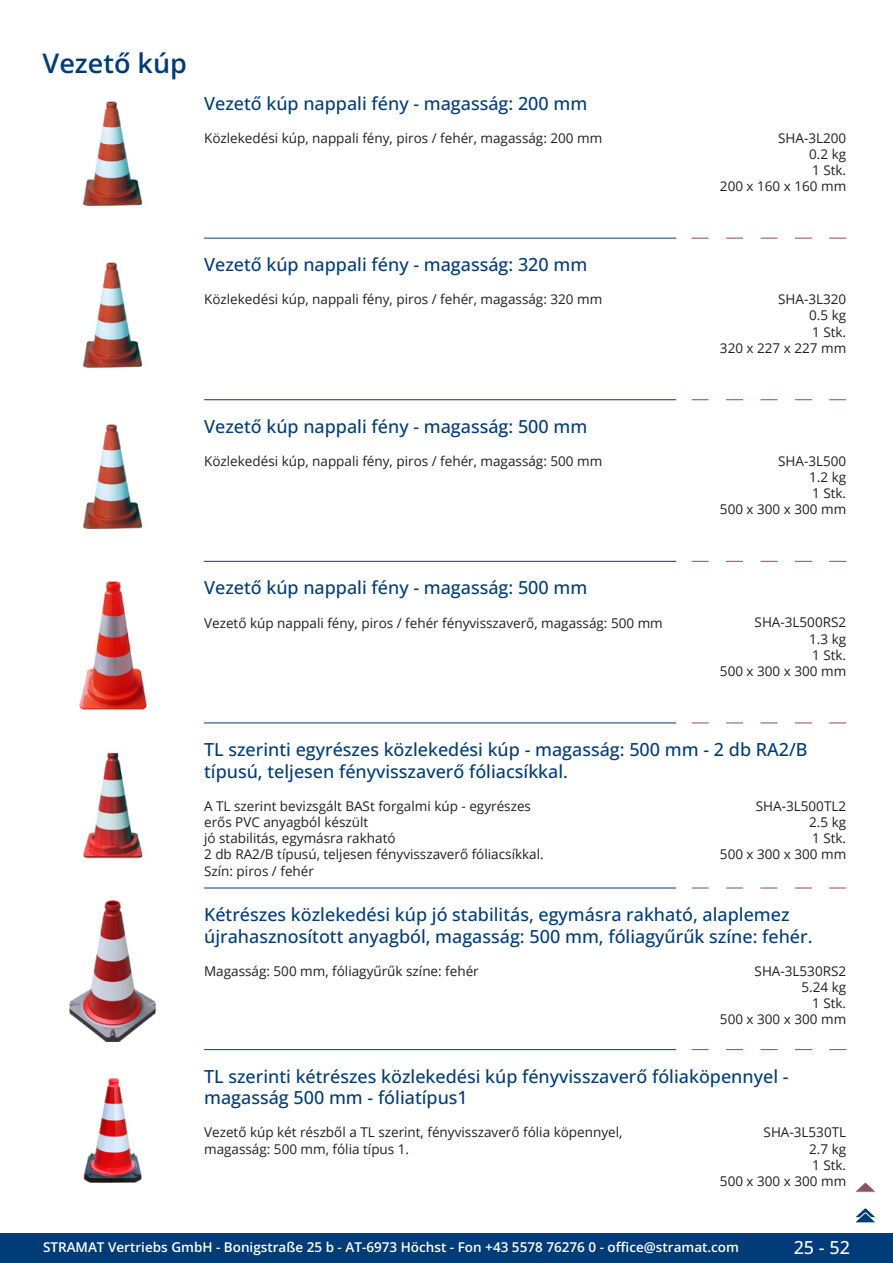
<style>
.page{position:relative;width:893px;height:1263px;background:#fff}
.page>*{position:absolute;margin:0;border:0;box-sizing:border-box;transform-origin:0 0}
.GruppeName{font:600 27px "Open Sans";color:#003d78}
.ArtikelName{font:500 18px/21.6px "Open Sans";color:#003d78}
.t1{font:500 18px "Open Sans";color:#fff}
.Beschreibung{font:13.5px/16.2px "Open Sans";color:#231f20}
.ArtikelNummer{font:13.5px "Open Sans";color:#231f20}
.t2{font:600 13.5px "Open Sans";color:#fff}
</style>
<div class="page">
<div style="left:0;top:1233px;width:893px;height:30px;background:#003d78"></div>
<img style="left:83px;top:101px;width:60px;height:105px">
<img style="left:83px;top:262px;width:60px;height:106px">
<svg style="left:692px;top:238px;width:17px;height:1px"></svg>
<svg style="left:726px;top:238px;width:17px;height:1px"></svg>
<svg style="left:760px;top:238px;width:17px;height:1px"></svg>
<svg style="left:795px;top:238px;width:17px;height:1px"></svg>
<svg style="left:829px;top:238px;width:17px;height:1px"></svg>
<hr style="left:204px;top:238px;width:472px;height:1px;background:#003d78">
<img style="left:83px;top:424px;width:60px;height:105px">
<svg style="left:692px;top:399px;width:17px;height:1px"></svg>
<svg style="left:726px;top:399px;width:17px;height:1px"></svg>
<svg style="left:760px;top:399px;width:17px;height:1px"></svg>
<svg style="left:795px;top:399px;width:17px;height:1px"></svg>
<svg style="left:829px;top:399px;width:17px;height:1px"></svg>
<hr style="left:204px;top:399px;width:472px;height:1px;background:#003d78">
<img style="left:79px;top:581px;width:68px;height:129px">
<svg style="left:692px;top:561px;width:17px;height:1px"></svg>
<svg style="left:726px;top:561px;width:17px;height:1px"></svg>
<svg style="left:760px;top:561px;width:17px;height:1px"></svg>
<svg style="left:795px;top:561px;width:17px;height:1px"></svg>
<svg style="left:829px;top:561px;width:17px;height:1px"></svg>
<hr style="left:204px;top:561px;width:472px;height:1px;background:#003d78">
<img style="left:83px;top:752px;width:60px;height:107px">
<svg style="left:692px;top:723px;width:17px;height:1px"></svg>
<svg style="left:726px;top:723px;width:17px;height:1px"></svg>
<svg style="left:760px;top:723px;width:17px;height:1px"></svg>
<svg style="left:795px;top:723px;width:17px;height:1px"></svg>
<svg style="left:829px;top:723px;width:17px;height:1px"></svg>
<hr style="left:204px;top:723px;width:472px;height:1px;background:#003d78">
<img style="left:69px;top:901px;width:87px;height:140px">
<svg style="left:692px;top:888px;width:17px;height:1px"></svg>
<svg style="left:726px;top:888px;width:17px;height:1px"></svg>
<svg style="left:760px;top:888px;width:17px;height:1px"></svg>
<svg style="left:795px;top:888px;width:17px;height:1px"></svg>
<svg style="left:829px;top:888px;width:17px;height:1px"></svg>
<hr style="left:204px;top:888px;width:472px;height:1px;background:#003d78">
<img style="left:83px;top:1078px;width:59px;height:105px">
<svg style="left:692px;top:1049px;width:17px;height:1px"></svg>
<svg style="left:726px;top:1049px;width:17px;height:1px"></svg>
<svg style="left:760px;top:1049px;width:17px;height:1px"></svg>
<svg style="left:795px;top:1049px;width:17px;height:1px"></svg>
<svg style="left:829px;top:1049px;width:17px;height:1px"></svg>
<hr style="left:204px;top:1049px;width:472px;height:1px;background:#003d78">
<svg style="left:856px;top:1183px;width:19px;height:9px"></svg>
<svg style="left:855px;top:1208px;width:21px;height:15px"></svg>
<p class="GruppeName" style="left:43px;top:44px;width:146px">Vezető kúp</p>
<p class="ArtikelName" style="left:204px;top:92px;width:385px">Vezető kúp nappali fény - magasság: 200 mm</p>
<p class="Beschreibung" style="left:204px;top:129px;width:400px">Közlekedési kúp, nappali fény, piros / fehér, magasság: 200 mm</p>
<p class="ArtikelNummer" style="left:778px;top:128px;width:70px">SHA-3L200</p>
<p class="ArtikelNummer" style="left:809px;top:145px;width:39px">0.2 kg</p>
<p class="ArtikelNummer" style="left:812px;top:161px;width:36px">1 Stk.</p>
<p class="ArtikelNummer" style="left:720px;top:177px;width:128px">200 x 160 x 160 mm</p>
<p class="ArtikelName" style="left:204px;top:253px;width:385px">Vezető kúp nappali fény - magasság: 320 mm</p>
<p class="Beschreibung" style="left:204px;top:291px;width:400px">Közlekedési kúp, nappali fény, piros / fehér, magasság: 320 mm</p>
<p class="ArtikelNummer" style="left:778px;top:290px;width:70px">SHA-3L320</p>
<p class="ArtikelNummer" style="left:809px;top:306px;width:39px">0.5 kg</p>
<p class="ArtikelNummer" style="left:812px;top:322px;width:36px">1 Stk.</p>
<p class="ArtikelNummer" style="left:720px;top:339px;width:128px">320 x 227 x 227 mm</p>
<p class="ArtikelName" style="left:204px;top:415px;width:385px">Vezető kúp nappali fény - magasság: 500 mm</p>
<p class="Beschreibung" style="left:204px;top:453px;width:400px">Közlekedési kúp, nappali fény, piros / fehér, magasság: 500 mm</p>
<p class="ArtikelNummer" style="left:778px;top:452px;width:70px">SHA-3L500</p>
<p class="ArtikelNummer" style="left:809px;top:468px;width:39px">1.2 kg</p>
<p class="ArtikelNummer" style="left:812px;top:484px;width:36px">1 Stk.</p>
<p class="ArtikelNummer" style="left:720px;top:500px;width:128px">500 x 300 x 300 mm</p>
<p class="ArtikelName" style="left:204px;top:576px;width:385px">Vezető kúp nappali fény - magasság: 500 mm</p>
<p class="Beschreibung" style="left:204px;top:614px;width:460px">Vezető kúp nappali fény, piros / fehér fényvisszaverő, magasság: 500 mm</p>
<p class="ArtikelNummer" style="left:755px;top:613px;width:93px">SHA-3L500RS2</p>
<p class="ArtikelNummer" style="left:809px;top:629px;width:39px">1.3 kg</p>
<p class="ArtikelNummer" style="left:812px;top:646px;width:36px">1 Stk.</p>
<p class="ArtikelNummer" style="left:720px;top:662px;width:128px">500 x 300 x 300 mm</p>
<p class="ArtikelName" style="left:204px;top:738px;width:605px">TL szerinti egyrészes közlekedési kúp - magasság: 500 mm - 2 db RA2/B típusú, teljesen fényvisszaverő fóliacsíkkal.</p>
<p class="Beschreibung" style="left:204px;top:797px;width:341px">A TL szerint bevizsgált BASt forgalmi kúp - egyrészes erős PVC anyagból készült<br>jó stabilitás, egymásra rakható<br>2 db RA2/B típusú, teljesen fényvisszaverő fóliacsíkkal.<br>Szín: piros / fehér</p>
<p class="ArtikelNummer" style="left:756px;top:796px;width:92px">SHA-3L500TL2</p>
<p class="ArtikelNummer" style="left:809px;top:813px;width:39px">2.5 kg</p>
<p class="ArtikelNummer" style="left:812px;top:829px;width:36px">1 Stk.</p>
<p class="ArtikelNummer" style="left:720px;top:845px;width:128px">500 x 300 x 300 mm</p>
<p class="ArtikelName" style="left:204px;top:903px;width:610px">Kétrészes közlekedési kúp jó stabilitás, egymásra rakható, alaplemez újrahasznosított anyagból, magasság: 500 mm, fóliagyűrűk színe: fehér.</p>
<p class="Beschreibung" style="left:204px;top:962px;width:276px">Magasság: 500 mm, fóliagyűrűk színe: fehér</p>
<p class="ArtikelNummer" style="left:755px;top:961px;width:93px">SHA-3L530RS2</p>
<p class="ArtikelNummer" style="left:801px;top:978px;width:46px">5.24 kg</p>
<p class="ArtikelNummer" style="left:812px;top:994px;width:36px">1 Stk.</p>
<p class="ArtikelNummer" style="left:720px;top:1010px;width:128px">500 x 300 x 300 mm</p>
<p class="ArtikelName" style="left:204px;top:1065px;width:585px">TL szerinti kétrészes közlekedési kúp fényvisszaverő fóliaköpennyel - magasság 500 mm - fóliatípus1</p>
<p class="Beschreibung" style="left:204px;top:1124px;width:420px">Vezető kúp két részből a TL szerint, fényvisszaverő fólia köpennyel, magasság: 500 mm, fólia típus 1.</p>
<p class="ArtikelNummer" style="left:764px;top:1123px;width:84px">SHA-3L530TL</p>
<p class="ArtikelNummer" style="left:809px;top:1139px;width:39px">2.7 kg</p>
<p class="ArtikelNummer" style="left:812px;top:1155px;width:36px">1 Stk.</p>
<p class="ArtikelNummer" style="left:720px;top:1172px;width:128px">500 x 300 x 300 mm</p>
<p class="t2" style="left:43px;top:1238px;width:698px">STRAMAT Vertriebs GmbH - Bonigstraße 25 b - AT-6973 Höchst - Fon +43 5578 76276 0 - office@stramat.com</p>
<h2 class="t1" style="left:794px;top:1234px;width:58px">25 - 52</h2>
</div>
